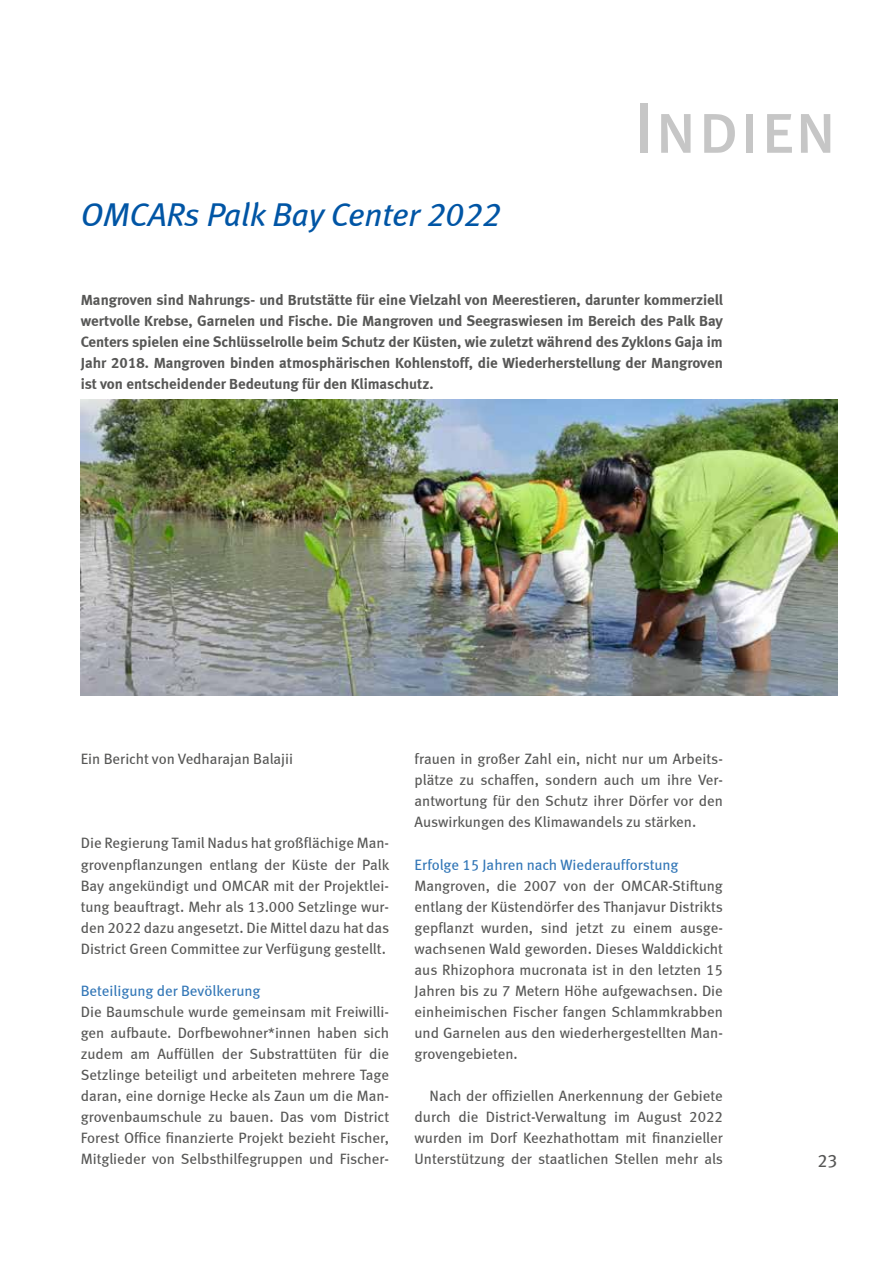
<style>
.page{position:relative;width:893px;height:1263px;background:#fff}
.page>*{position:absolute;margin:0;border:0;box-sizing:border-box;transform-origin:0 0}
.t1{font:72px "Meta Book LF Caps";color:#c6c6c6}
.t2{font:italic 33px "Meta Book LF";color:#0055a5}
.t3{font:18px "Meta Book LF";color:#575756}
.t4{font:15px/21px "Meta Book LF";color:#575756;text-align:justify}
.t5{font:15px/21px "Meta Bold LF";color:#575756;text-align:justify}
.t6{font:15px "Meta Book LF";color:#3377b7}
</style>
<div class="page">
<img style="left:80px;top:400px;width:758px;height:295px">
<h2 class="t2" style="left:81px;top:195px;width:422px">OMCARs Palk Bay Center 2022</h2>
<h1 class="t1" style="left:634px;top:85px;width:205px">Indien</h1>
<p class="t5" style="left:81px;top:289px;width:644px">Mangroven sind Nahrungs- und Brutstätte für eine Vielzahl von Meerestieren, darunter kommerziell wertvolle Krebse, Garnelen und Fische. Die Mangroven und Seegraswiesen im Bereich des Palk Bay Centers spielen eine Schlüsselrolle beim Schutz der Küsten, wie zuletzt während des Zyklons Gaja im Jahr 2018. Mangroven binden atmosphärischen Kohlenstoff, die Wiederherstellung der Mangroven ist von entscheidender Bedeutung für den Klimaschutz.</p>
<p class="t4" style="left:81px;top:748px;width:214px">Ein Bericht von Vedharajan Balajii</p>
<p class="t4" style="left:81px;top:832px;width:310px">Die Regierung Tamil Nadus hat großflächige Man&shy;grovenpflanzungen entlang der Küste der Palk Bay angekündigt und OMCAR mit der Projektlei&shy;tung beauftragt. Mehr als 13.000 Setzlinge wur&shy;den 2022 dazu angesetzt. Die Mittel dazu hat das District Green Committee zur Verfügung gestellt.</p>
<p class="t6" style="left:81px;top:981px;width:181px">Beteiligung der Bevölkerung</p>
<p class="t4" style="left:81px;top:1000px;width:310px">Die Baumschule wurde gemeinsam mit Freiwilli&shy;gen aufbaute. Dorfbewohner*innen haben sich zudem am Auffüllen der Substrattüten für die Setzlinge beteiligt und arbeiteten mehrere Tage daran, eine dornige Hecke als Zaun um die Man&shy;grovenbaumschule zu bauen. Das vom District Forest Office finanzierte Projekt bezieht Fischer, Mitglieder von Selbsthilfegruppen und Fischer-</p>
<p class="t4" style="left:415px;top:748px;width:310px">frauen in großer Zahl ein, nicht nur um Arbeits&shy;plätze zu schaffen, sondern auch um ihre Ver&shy;antwortung für den Schutz ihrer Dörfer vor den Auswirkungen des Klimawandels zu stärken.</p>
<p class="t6" style="left:415px;top:855px;width:265px">Erfolge 15 Jahren nach Wiederaufforstung</p>
<p class="t4" style="left:415px;top:874px;width:310px">Mangroven, die 2007 von der OMCAR-Stiftung entlang der Küstendörfer des Thanjavur Distrikts gepflanzt wurden, sind jetzt zu einem ausge&shy;wachsenen Wald geworden. Dieses Walddickicht aus Rhizophora mucronata ist in den letzten 15<br>Jahren bis zu 7 Metern Höhe aufgewachsen. Die einheimischen Fischer fangen Schlammkrabben und Garnelen aus den wiederhergestellten Man&shy;grovengebieten.</p>
<p class="t4" style="left:415px;top:1084px;width:310px;text-indent:15px">Nach der offiziellen Anerkennung der Gebiete durch die District-Verwaltung im August 2022 wurden im Dorf Keezhathottam mit finanzieller Unterstützung der staatlichen Stellen mehr als</p>
<p class="t3" style="left:817px;top:1150px;width:22px">23</p>
</div>
